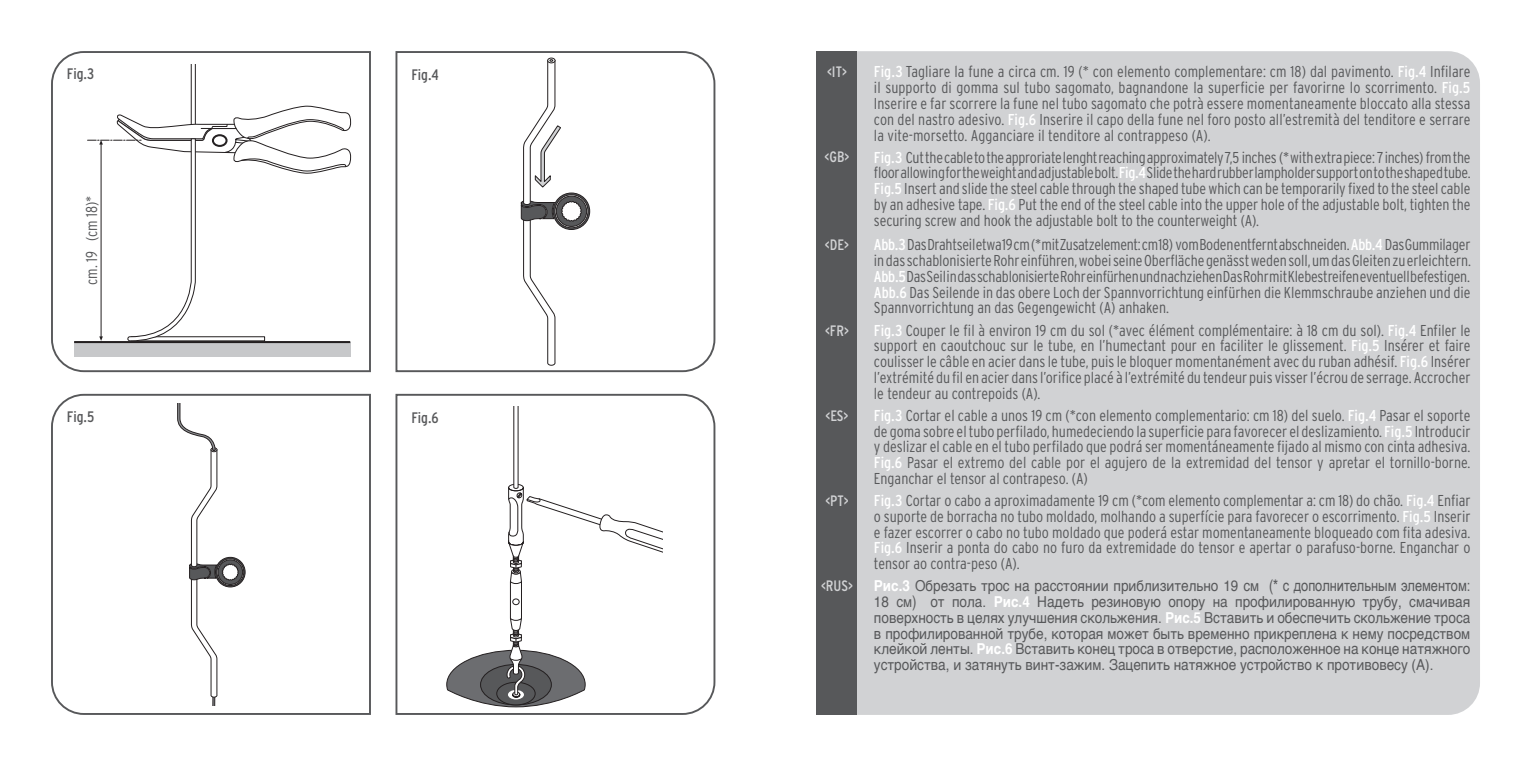
<style>
.page{position:relative;width:1531px;height:766px;background:#fff}
.page>*{position:absolute;margin:0;border:0;box-sizing:border-box;transform-origin:0 0}
.t1{font:300 condensed 15.75px/15.8px "Interstate";color:#57585a;text-align:justify}
.t2{font:condensed 15.3px "Interstate";color:#57585a}
.t3{font:15.08px/15.8px "Helvetica";color:#57585a;text-align:justify;scale:.9 1}
.t4{font:condensed 15.08px "Interstate";color:#d1d2d4}
.s1{font-weight:400;color:#fff}
.s2{font-weight:700;color:#fff}
.s3{font-family:"Arial Narrow";font-size:15.75px}
</style>
<div class="page">
<div style="left:857px;top:51px;width:623px;height:663px;background:#d1d2d4"></div>
<div style="left:816px;top:51px;width:41px;height:663px;background:#57585a"></div>
<svg style="left:51px;top:51px;width:320px;height:322px"></svg>
<svg style="left:51px;top:393px;width:320px;height:322px"></svg>
<svg style="left:395px;top:51px;width:321px;height:322px"></svg>
<svg style="left:395px;top:393px;width:321px;height:322px"></svg>
<p class="t2" style="left:67px;top:65px;width:29px">Fig.3</p>
<p class="t1" style="left:84px;top:285px;width:90px;rotate:-90deg">cm. 19 (cm 18)*</p>
<p class="t2" style="left:67px;top:408px;width:29px">Fig.5</p>
<p class="t2" style="left:411px;top:66px;width:29px">Fig.4</p>
<p class="t2" style="left:411px;top:409px;width:29px">Fig.6</p>
<p class="t4" style="left:827px;top:63px;width:21px">&lt;IT&gt;</p>
<p class="t4" style="left:824px;top:148px;width:26px">&lt;GB&gt;</p>
<p class="t4" style="left:825px;top:236px;width:26px">&lt;DE&gt;</p>
<p class="t4" style="left:825px;top:322px;width:25px">&lt;FR&gt;</p>
<p class="t4" style="left:825px;top:407px;width:25px">&lt;ES&gt;</p>
<p class="t4" style="left:825px;top:492px;width:25px">&lt;PT&gt;</p>
<p class="t4" style="left:821px;top:577px;width:33px">&lt;RUS&gt;</p>
<p class="t1" style="left:874px;top:64px;width:598px"><span class="s1">Fig.3</span> Tagliare la fune a circa cm. 19 (* con elemento complementare: cm 18) dal pavimento. <span class="s1">Fig.4</span> Infilare il supporto di gomma sul tubo sagomato, bagnandone la superficie per favorirne lo scorrimento. <span class="s1">Fig.5<br></span>Inserire e far scorrere la fune nel tubo sagomato che potrà essere momentaneamente bloccato alla stessa con del nastro adesivo. <span class="s1">Fig.6</span> Inserire il capo della fune nel foro posto all’estremità del tenditore e serrare la vite-morsetto. Agganciare il tenditore al contrappeso (A).</p>
<p class="t1" style="left:874px;top:149px;width:598px"><span class="s1">Fig.3</span> Cut the cable to the approriate lenght reaching approximately 7,5 inches (* with extra piece: 7 inches) from the floor allowing for the weight and adjustable bolt. <span class="s1">Fig.4</span> Slide the hard rubber lampholder support on to the shaped tube.<br><span class="s1">Fig.5</span> Insert and slide the steel cable through the shaped tube which can be temporarily fixed to the steel cable by an adhesive tape. <span class="s1">Fig.6</span> Put the end of the steel cable into the upper hole of the adjustable bolt, tighten the securing screw and hook the adjustable bolt to the counterweight (A).</p>
<p class="t1" style="left:874px;top:237px;width:598px"><span class="s1">Abb.3</span> Das Drahtseil etwa 19 cm (* mit Zusatzelement: cm 18) vom Boden entfernt abschneiden. <span class="s1">Abb.4</span> Das Gummilager in das schablonisierte Rohr einführen, wobei seine Oberfläche genässt weden soll, um das Gleiten zu erleichtern.<br><span class="s1">Abb.5</span> Das Seil in das schablonisierte Rohr einfürhen und nachziehen Das Rohr mit Klebestreifen eventuell befestigen.<br><span class="s1">Abb.6</span> Das Seilende in das obere Loch der Spannvorrichtung einfürhen die Klemmschraube anziehen und die Spannvorrichtung an das Gegengewicht (A) anhaken.</p>
<p class="t1" style="left:874px;top:322px;width:598px"><span class="s1">Fig.3</span> Couper le fil à environ 19 cm du sol (*avec élément complémentaire: à 18 cm du sol). <span class="s1">Fig.4</span> Enfiler le support en caoutchouc sur le tube, en l’humectant pour en faciliter le glissement. <span class="s1">Fig.5</span> Insérer et faire coulisser le câble en acier dans le tube, puis le bloquer momentanément avec du ruban adhésif. <span class="s1">Fig.6</span> Insérer l’extrémité du fil en acier dans l’orifice placé à l’extrémité du tendeur puis visser l’écrou de serrage. Accrocher le tendeur au contrepoids (A).</p>
<p class="t1" style="left:874px;top:407px;width:598px"><span class="s1">Fig.3</span> Cortar el cable a unos 19 cm (*con elemento complementario: cm 18) del suelo. <span class="s1">Fig.4</span> Pasar el soporte de goma sobre el tubo perfilado, humedeciendo la superficie para favorecer el deslizamiento. <span class="s1">Fig.5</span> Introducir y deslizar el cable en el tubo perfilado que podrá ser momentáneamente fijado al mismo con cinta adhesiva.<br><span class="s1">Fig.6</span> Pasar el extremo del cable por el agujero de la extremidad del tensor y apretar el tornillo-borne.<br>Enganchar el tensor al contrapeso. (A)</p>
<p class="t1" style="left:874px;top:492px;width:598px"><span class="s1">Fig.3</span> Cortar o cabo a aproximadamente 19 cm (*com elemento complementar a: cm 18) do chão. <span class="s1">Fig.4</span> Enfiar o suporte de borracha no tubo moldado, molhando a superfície para favorecer o escorrimento. <span class="s1">Fig.5</span> Inserir e fazer escorrer o cabo no tubo moldado que poderá estar momentaneamente bloqueado com fita adesiva.<br><span class="s1">Fig.6</span> Inserir a ponta do cabo no furo da extremidade do tensor e apertar o parafuso-borne. Enganchar o tensor ao contra-peso (A).</p>
<p class="t3" style="left:874px;top:578px;width:664px"><span class="s2">Рис.3</span> Обрезать трос на расстоянии приблизительно 19 см <span class="s3">(* с дополнительным элементом:<br></span>18 см<span class="s3">)</span> от пола. <span class="s2">Рис.4</span> Надеть резиновую опору на профилированную трубу, смачивая поверхность в целях улучшения скольжения. <span class="s2">Рис.5</span> Вставить и обеспечить скольжение троса в профилированной трубе, которая может быть временно прикреплена к нему посредством клейкой ленты. <span class="s2">Рис.6</span> Вставить конец троса в отверстие, расположенное на конце натяжного устройства, и затянуть винт-зажим. Зацепить натяжное устройство к противовесу (A).</p>
</div>
